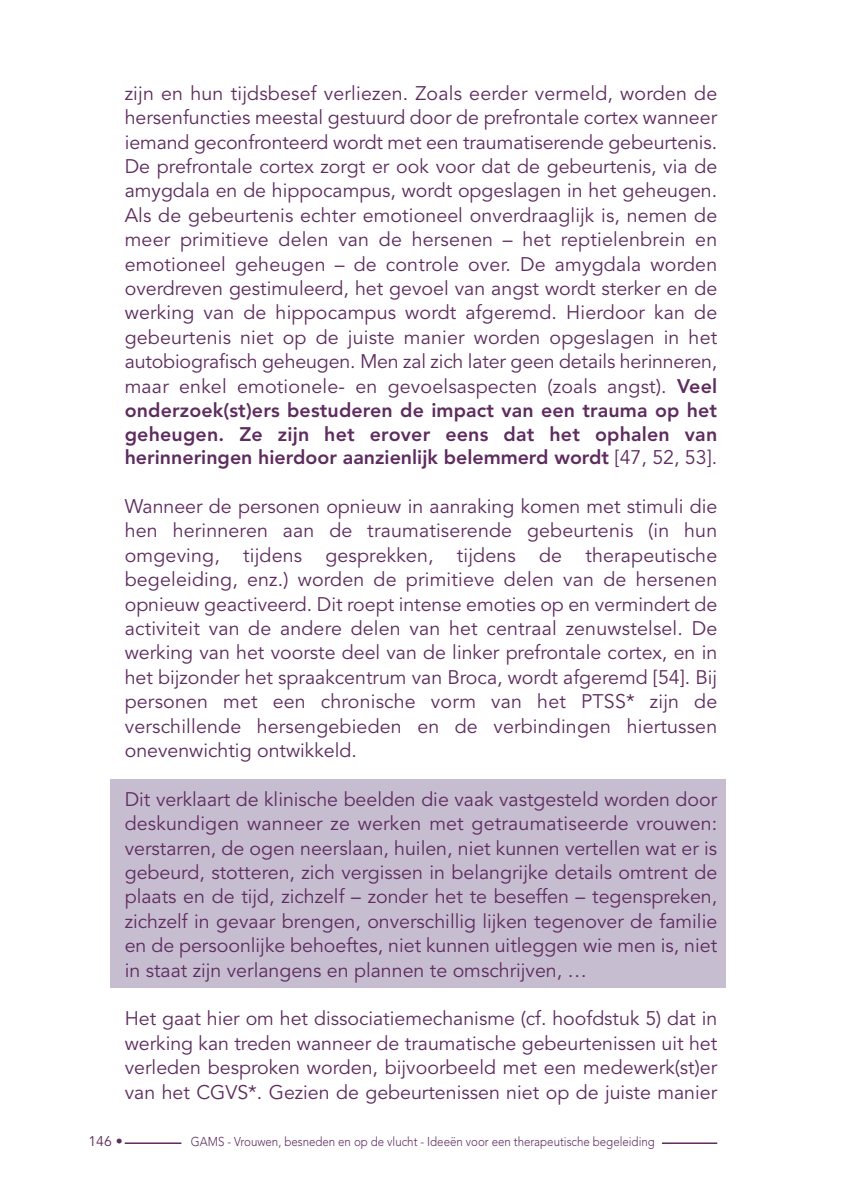
<style>
.page{position:relative;width:842px;height:1191px;background:#fff}
.page>*{position:absolute;margin:0;border:0;box-sizing:border-box;transform-origin:0 0}
.t1{font:19.6px/24.4px "Avenir";color:#5e2c5f;text-align:justify}
.t2{font:14px "Avenir";color:#5e2c5f}
.t3{font:300 12.8px "Avenir";color:#5e2c5f;scale:.9 1}
.s1{font-weight:800}
</style>
<div class="page">
<div style="left:111px;top:779px;width:615px;height:209px;background:#c7bdd1"></div>
<hr style="left:125px;top:1142px;width:56px;height:2px;background:#5e2c5f">
<hr style="left:662px;top:1142px;width:55px;height:2px;background:#5e2c5f">
<p class="t1" style="left:125px;top:83px;width:594px">zijn en hun tijdsbesef verliezen. Zoals eerder vermeld, worden de hersenfuncties meestal gestuurd door de prefrontale cortex wanneer iemand geconfronteerd wordt met een traumatiserende gebeurtenis.<br>De prefrontale cortex zorgt er ook voor dat de gebeurtenis, via de amygdala en de hippocampus, wordt opgeslagen in het geheugen.<br>Als de gebeurtenis echter emotioneel onverdraaglijk is, nemen de meer primitieve delen van de hersenen – het reptielenbrein en emotioneel geheugen – de controle over. De amygdala worden overdreven gestimuleerd, het gevoel van angst wordt sterker en de werking van de hippocampus wordt afgeremd. Hierdoor kan de gebeurtenis niet op de juiste manier worden opgeslagen in het autobiografisch geheugen. Men zal zich later geen details herinneren, maar enkel emotionele- en gevoelsaspecten (zoals angst). <span class="s1">Veel onderzoek(st)ers bestuderen de impact van een trauma op het geheugen. Ze zijn het erover eens dat het ophalen van herinneringen hierdoor aanzienlijk belemmerd wordt</span> [47, 52, 53].</p>
<p class="t1" style="left:125px;top:495px;width:594px">Wanneer de personen opnieuw in aanraking komen met stimuli die hen herinneren aan de traumatiserende gebeurtenis (in hun omgeving, tijdens gesprekken, tijdens de therapeutische begeleiding, enz.) worden de primitieve delen van de hersenen opnieuw geactiveerd. Dit roept intense emoties op en vermindert de activiteit van de andere delen van het centraal zenuwstelsel. De werking van het voorste deel van de linker prefrontale cortex, en in het bijzonder het spraakcentrum van Broca, wordt afgeremd [54]. Bij personen met een chronische vorm van het PTSS* zijn de verschillende hersengebieden en de verbindingen hiertussen onevenwichtig ontwikkeld.</p>
<p class="t1" style="left:125px;top:788px;width:594px">Dit verklaart de klinische beelden die vaak vastgesteld worden door deskundigen wanneer ze werken met getraumatiseerde vrouwen: verstarren, de ogen neerslaan, huilen, niet kunnen vertellen wat er is gebeurd, stotteren, zich vergissen in belangrijke details omtrent de plaats en de tijd, zichzelf – zonder het te beseffen – tegenspreken, zichzelf in gevaar brengen, onverschillig lijken tegenover de familie en de persoonlijke behoeftes, niet kunnen uitleggen wie men is, niet in staat zijn verlangens en plannen te omschrijven, …</p>
<p class="t1" style="left:125px;top:1008px;width:594px">Het gaat hier om het dissociatiemechanisme (cf. hoofdstuk 5) dat in werking kan treden wanneer de traumatische gebeurtenissen uit het verleden besproken worden, bijvoorbeeld met een medewerk(st)er van het CGVS*. Gezien de gebeurtenissen niet op de juiste manier</p>
<p class="t2" style="left:89px;top:1135px;width:36px">146 •</p>
<p class="t3" style="left:191px;top:1136px;width:517px">GAMS - Vrouwen, besneden en op de vlucht - Ideeën voor een therapeutische begeleiding</p>
</div>
